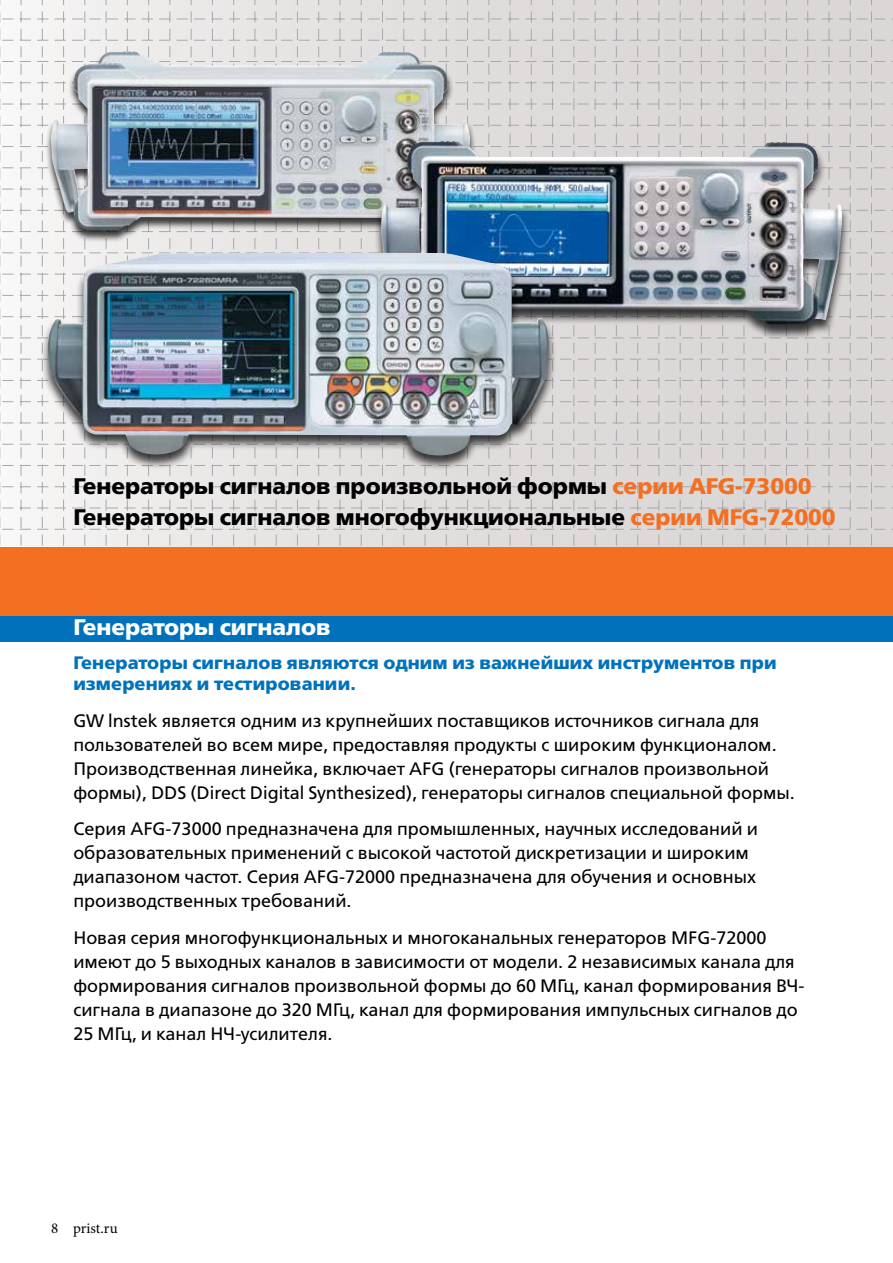
<style>
.page{position:relative;width:893px;height:1263px;background:#fff}
.page>*{position:absolute;margin:0;border:0;box-sizing:border-box;transform-origin:0 0}
.t1{font:22.5px/31.5px "Free Set Bold C";color:#000}
.t2{font:22.5px "Free Set Bold C";color:#fff}
.t3{font:18px/24px "Free Set C";color:#000}
.t4{font:18px/21px "Free Set Bold C";letter-spacing:.01em;color:#0072bc}
.t5{font:15px "Minion Pro";letter-spacing:-.005em;color:#000}
.s1{color:#f36f21}
</style>
<div class="page">
<svg style="left:0;top:0;width:893px;height:548px"></svg>
<div style="left:0;top:548px;width:893px;height:85px;background:#f36f21"></div>
<div style="left:0;top:616px;width:893px;height:25px;background:#0072bc"></div>
<div style="left:45px;top:52px;width:431px;height:191px;background:#000;opacity:.75"></div>
<img style="left:50px;top:50px;width:420px;height:181px">
<div style="left:374px;top:141px;width:475px;height:199px;background:#000;opacity:.75"></div>
<img style="left:381px;top:141px;width:461px;height:184px">
<div style="left:40px;top:252px;width:517px;height:219px;background:#000;opacity:.75"></div>
<img style="left:48px;top:253px;width:501px;height:202px">
<p class="t1" style="left:73px;top:470px;width:764px">Генераторы сигналов произвольной формы <span class="s1">серии AFG-73000<br></span>Генераторы сигналов многофункциональные <span class="s1">серии MFG-72000</span></p>
<p class="t2" style="left:73px;top:614px;width:259px">Генераторы сигналов</p>
<p class="t4" style="left:73px;top:652px;width:705px">Генераторы сигналов являются одним из важнейших инструментов при измерениях и тестировании.</p>
<p class="t3" style="left:73px;top:709px;width:723px">GW lnstek является одним из крупнейших поставщиков источников сигнала для пользователей во всем мире, предоставляя продукты с широким функционалом.<br>Производственная линейка, включает AFG (генераторы сигналов произвольной формы), DDS (Direct Digital Synthesized), генераторы сигналов специальной формы.</p>
<p class="t3" style="left:73px;top:817px;width:686px">Серия AFG-73000 предназначена для промышленных, научных исследований и образовательных применений с высокой частотой дискретизации и широким диапазоном частот. Серия AFG-72000 предназначена для обучения и основных производственных требований.</p>
<p class="t3" style="left:73px;top:926px;width:733px">Новая серия многофункциональных и многоканальных генераторов MFG-72000 имеют до 5 выходных каналов в зависимости от модели. 2 независимых канала для формирования сигналов произвольной формы до 60 МГц, канал формирования ВЧ&shy;сигнала в диапазоне до 320 МГц, канал для формирования импульсных сигналов до 25 МГц, и канал НЧ-усилителя.</p>
<p class="t5" style="left:51px;top:1218px;width:68px">8 prist.ru</p>
</div>
